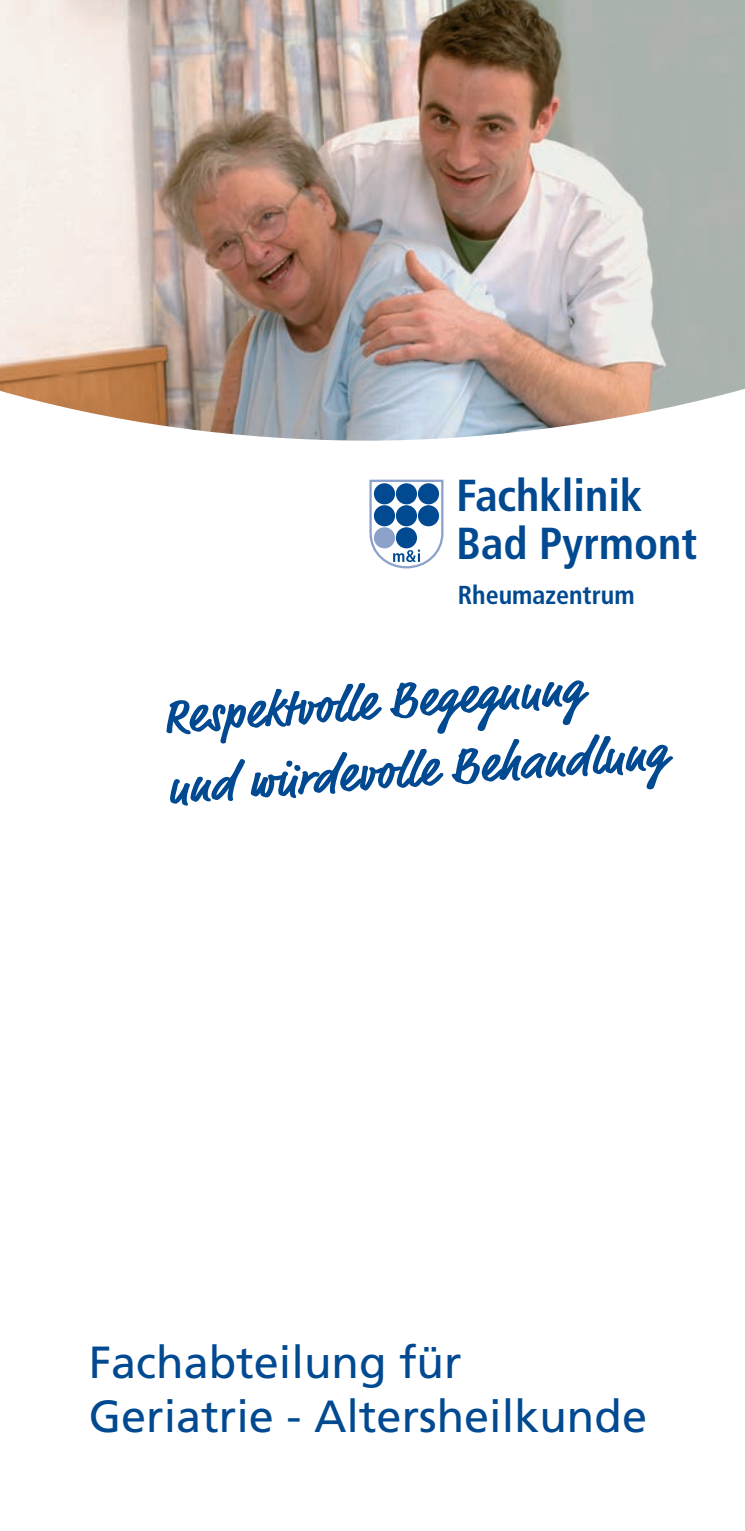
<style>
.page{position:relative;width:745px;height:1531px;background:#fff}
.page>*{position:absolute;margin:0;border:0;box-sizing:border-box;transform-origin:0 0}
.t1{font:700 50px/70px "Market";color:#014990}
.t2{font:45px/54px "Frutiger";color:#014990}
.t3{font:700 condensed 44.75px/48.2px "Frutiger";color:#014990}
.t4{font:700 condensed 26px "Frutiger";color:#014990}
</style>
<div class="page">
<img style="left:0;top:0;width:744px;height:441px">
<svg style="left:369px;top:479px;width:75px;height:90px"></svg>
<div style="left:373px;top:483px;width:22px;height:21px;background:#014990;border-radius:50%"></div>
<div style="left:395px;top:483px;width:22px;height:21px;background:#014990;border-radius:50%"></div>
<div style="left:417px;top:483px;width:22px;height:21px;background:#014990;border-radius:50%"></div>
<div style="left:373px;top:505px;width:22px;height:21px;background:#014990;border-radius:50%"></div>
<div style="left:373px;top:527px;width:22px;height:21px;background:#8ca2cb;border-radius:50%"></div>
<div style="left:395px;top:505px;width:22px;height:21px;background:#014990;border-radius:50%"></div>
<div style="left:417px;top:505px;width:22px;height:21px;background:#014990;border-radius:50%"></div>
<div style="left:395px;top:527px;width:22px;height:21px;background:#014990;border-radius:50%"></div>
<p class="t3" style="left:456px;top:475px;width:242px">Fachklinik<br>Bad Pyrmont</p>
<p class="t4" style="left:457px;top:585px;width:178px">Rheumazentrum</p>
<p class="t1" style="left:160px;top:688px;width:501px;rotate:-4deg">Respektvolle Begegnung und würdevolle Behandlung</p>
<p class="t2" style="left:89px;top:1339px;width:559px">Fachabteilung für<br>Geriatrie - Altersheilkunde</p>
</div>
